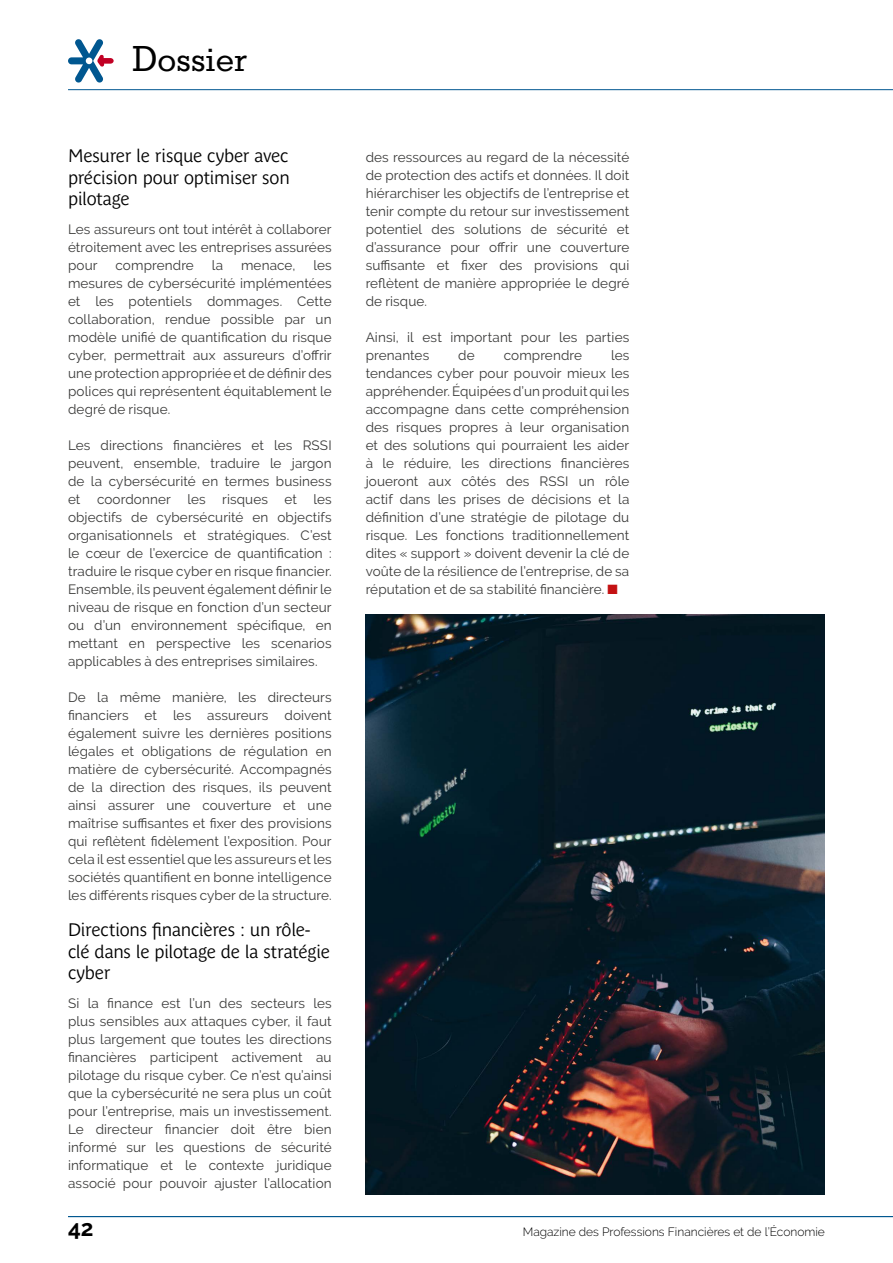
<style>
.page{position:relative;width:893px;height:1263px;background:#fff}
.page>*{position:absolute;margin:0;border:0;box-sizing:border-box;transform-origin:0 0}
.t1{font:37.5px "Stymie";color:#000}
.t2{font:700 22.5px "Raleway";color:#000}
.t3{font:18px/21.6px "Parisine Plus Std Gris";letter-spacing:-.02em;color:#000;text-align:justify}
.t4{font:13.5px/18px "Raleway";letter-spacing:.01em;color:#3a3a39;text-align:justify}
.t5{font:300 12px "Raleway";color:#000}
.s1{color:#c41112}
</style>
<div class="page">
<hr style="left:68px;top:1216px;width:825px;height:1px;background:#005790">
<hr style="left:68px;top:89px;width:825px;height:1px;background:#005790">
<svg style="left:68px;top:39px;width:46px;height:44px"></svg>
<img style="left:366px;top:614px;width:459px;height:581px">
<h1 class="t1" style="left:132px;top:37px;width:117px">Dossier</h1>
<h3 class="t3" style="left:68px;top:145px;width:223px">Mesurer le risque cyber avec précision pour optimiser son pilotage</h3>
<p class="t4" style="left:68px;top:220px;width:265px">Les assureurs ont tout intérêt à collaborer étroitement avec les entreprises assurées pour</p>
<p class="t4" style="left:68px;top:256px;width:265px;text-indent:245px">les mesures de cybersécurité implémentées et les potentiels dommages. Cette collaboration, rendue possible par un modèle unifié de quantification du risque cyber, permettrait aux assureurs d’offrir une protection appropriée et de définir des polices qui représentent équitablement le degré de risque.</p>
<p class="t4" style="left:68px;top:436px;width:265px">Les directions financières et les RSSI peuvent, ensemble, traduire le jargon de la cybersécurité en termes business et coordonner les risques et les objectifs de cybersécurité en objectifs organisationnels et stratégiques. C’est le cœur de l’exercice de quantification : traduire le risque cyber en risque financier.<br>Ensemble, ils peuvent également définir le niveau de risque en fonction d’un secteur ou d’un environnement spécifique, en mettant en perspective les scenarios applicables à des entreprises similaires.</p>
<p class="t4" style="left:68px;top:688px;width:265px">De la même manière, les directeurs financiers et les assureurs doivent également suivre les dernières positions légales et obligations de régulation en matière de cybersécurité. Accompagnés de la direction des risques, ils peuvent ainsi assurer une couverture et une maîtrise suffisantes et fixer des provisions qui reflètent fidèlement l’exposition. Pour cela il est essentiel que les assureurs et les sociétés quantifient en bonne intelligence les différents risques cyber de la structure.</p>
<h3 class="t3" style="left:68px;top:919px;width:263px;text-align:left">Directions financières : un rôle&shy;clé dans le pilotage de la stratégie cyber</h3>
<p class="t4" style="left:68px;top:994px;width:265px">Si la finance est l’un des secteurs les plus sensibles aux attaques cyber, il faut plus largement que toutes les directions financières participent activement au pilotage du risque cyber. Ce n’est qu’ainsi que la cybersécurité ne sera plus un coût pour l’entreprise, mais un investissement.<br>Le directeur financier doit être bien informé sur les questions de sécurité informatique et le contexte juridique associé pour pouvoir ajuster l’allocation</p>
<p class="t4" style="left:116px;top:256px;width:80px">comprendre</p>
<p class="t4" style="left:212px;top:256px;width:13px">la</p>
<p class="t4" style="left:241px;top:256px;width:56px">menace,</p>
<p class="t4" style="left:366px;top:148px;width:265px">des ressources au regard de la nécessité de protection des actifs et données. Il doit hiérarchiser les objectifs de l’entreprise et tenir compte du retour sur investissement potentiel des solutions de sécurité et d’assurance pour offrir une couverture suffisante et fixer des provisions qui reflètent de manière appropriée le degré de risque.</p>
<p class="t4" style="left:366px;top:328px;width:265px">Ainsi, il est important pour les parties prenantes</p>
<p class="t4" style="left:366px;top:346px;width:265px;text-indent:245px">les tendances cyber pour pouvoir mieux les appréhender. Équipées d’un produit qui les accompagne dans cette compréhension des risques propres à leur organisation et des solutions qui pourraient les aider à le réduire, les directions financières joueront aux côtés des RSSI un rôle actif dans les prises de décisions et la définition d’une stratégie de pilotage du risque. Les fonctions traditionnellement dites « support » doivent devenir la clé de voûte de la résilience de l’entreprise, de sa réputation et de sa stabilité financière. <span class="s1">■</span></p>
<p class="t4" style="left:458px;top:346px;width:18px">de</p>
<p class="t4" style="left:504px;top:346px;width:80px">comprendre</p>
<h2 class="t2" style="left:68px;top:1215px;width:27px">42</h2>
<p class="t5" style="left:523px;top:1225px;width:304px">Magazine des Professions Financières et de l’Économie</p>
</div>
